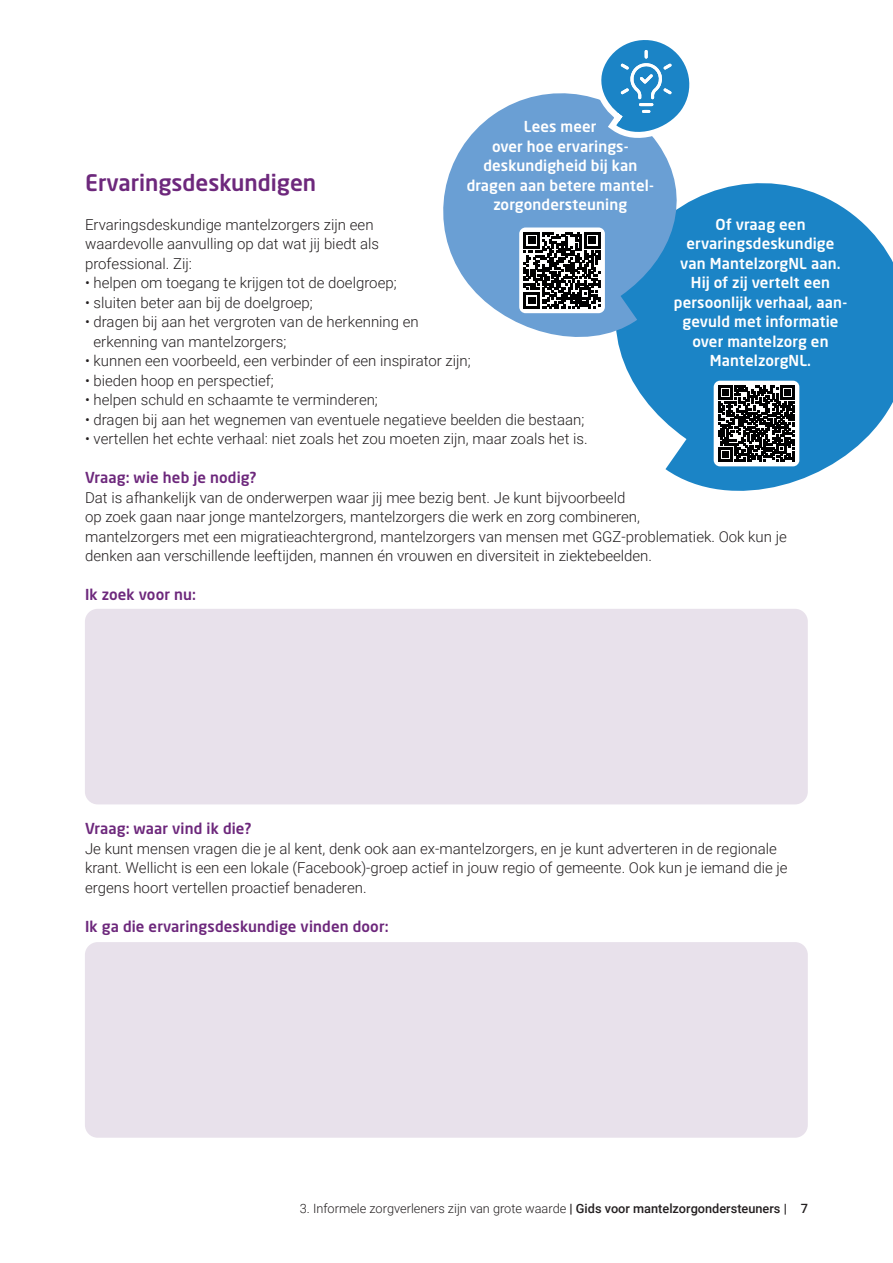
<style>
.page{position:relative;width:893px;height:1263px;background:#fff}
.page>*{position:absolute;margin:0;border:0;box-sizing:border-box;transform-origin:0 0}
.t1{font:500 22.5px "Neo Sans W1 G";color:#6d287c}
.t2{font:300 15px/19.5px "Roboto";color:#231f20}
.t3{font:500 15px/19.5px "Neo Sans W1 G";letter-spacing:.01em;color:#fff;text-align:center}
.t4{font:500 15px "Neo Sans W1 G";letter-spacing:.01em;color:#6d287c}
.t5{font:300 12.75px "Roboto";color:#231f20}
.s1{font-weight:500}
</style>
<div class="page">
<div style="left:85px;top:942px;width:723px;height:196px;background:#e8e1eb;border-radius:13px"></div>
<div style="left:85px;top:609px;width:723px;height:195px;background:#e8e1eb;border-radius:13px"></div>
<svg style="left:621px;top:183px;width:272px;height:308px;fill:#1b84c6"></svg>
<div style="left:714px;top:381px;width:85px;height:85px;background:#fff;border-radius:6px"></div>
<svg style="left:718px;top:385px;width:77px;height:77px"></svg>
<svg style="left:443px;top:93px;width:252px;height:263px;fill:#6a9fd4"></svg>
<div style="left:519px;top:227px;width:86px;height:86px;background:#fff;border-radius:6px"></div>
<svg style="left:524px;top:232px;width:76px;height:77px"></svg>
<svg style="left:590px;top:40px;width:105px;height:111px"></svg>
<p class="t3" style="left:467px;top:116px;width:189px">Lees meer<br>over hoe ervarings&shy;deskundigheid bij kan dragen aan betere mantel&shy;zorgondersteuning</p>
<h1 class="t1" style="left:85px;top:168px;width:233px">Ervaringsdeskundigen</h1>
<p class="t2" style="left:85px;top:214px;width:296px">Ervaringsdeskundige mantelzorgers zijn een waardevolle aanvulling op dat wat jij biedt als professional. Zij:</p>
<p class="t2" style="left:85px;top:272px;width:313px">• helpen om toegang te krijgen tot de doelgroep;</p>
<p class="t2" style="left:85px;top:292px;width:229px">• sluiten beter aan bij de doelgroep;</p>
<p class="t2" style="left:94px;top:311px;width:327px;text-indent:-8px">• dragen bij aan het vergroten van de herkenning en erkenning van mantelzorgers;</p>
<p class="t2" style="left:85px;top:350px;width:387px">• kunnen een voorbeeld, een verbinder of een inspirator zijn;</p>
<p class="t2" style="left:85px;top:370px;width:190px">• bieden hoop en perspectief;</p>
<p class="t2" style="left:85px;top:389px;width:294px">• helpen schuld en schaamte te verminderen;</p>
<p class="t2" style="left:85px;top:409px;width:501px">• dragen bij aan het wegnemen van eventuele negatieve beelden die bestaan;</p>
<p class="t2" style="left:85px;top:428px;width:504px">• vertellen het echte verhaal: niet zoals het zou moeten zijn, maar zoals het is.</p>
<p class="t4" style="left:85px;top:468px;width:173px">Vraag: wie heb je nodig?</p>
<p class="t2" style="left:85px;top:487px;width:703px">Dat is afhankelijk van de onderwerpen waar jij mee bezig bent. Je kunt bijvoorbeeld<br>op zoek gaan naar jonge mantelzorgers, mantelzorgers die werk en zorg combineren,<br>mantelzorgers met een migratieachtergrond, mantelzorgers van mensen met GGZ-problematiek. Ook kun je denken aan verschillende leeftijden, mannen én vrouwen en diversiteit in ziektebeelden.</p>
<p class="t4" style="left:85px;top:585px;width:113px">Ik zoek voor nu:</p>
<p class="t3" style="left:674px;top:214px;width:175px">Of vraag een ervaringsdeskundige van MantelzorgNL aan.<br>Hij of zij vertelt een persoonlijk verhaal, aan&shy;gevuld met informatie over mantelzorg en<br>MantelzorgNL.</p>
<p class="t4" style="left:85px;top:819px;width:168px">Vraag: waar vind ik die?</p>
<p class="t2" style="left:85px;top:838px;width:704px">Je kunt mensen vragen die je al kent, denk ook aan ex-mantelzorgers, en je kunt adverteren in de regionale krant. Wellicht is een een lokale (Facebook)-groep actief in jouw regio of gemeente. Ook kun je iemand die je ergens hoort vertellen proactief benaderen.</p>
<p class="t4" style="left:85px;top:917px;width:305px">Ik ga die ervaringsdeskundige vinden door:</p>
<p class="t5" style="left:300px;top:1199px;width:510px">3. Informele zorgverleners zijn van grote waarde <span class="s1">| Gids voor mantelzorgondersteuners | 7</span></p>
</div>
